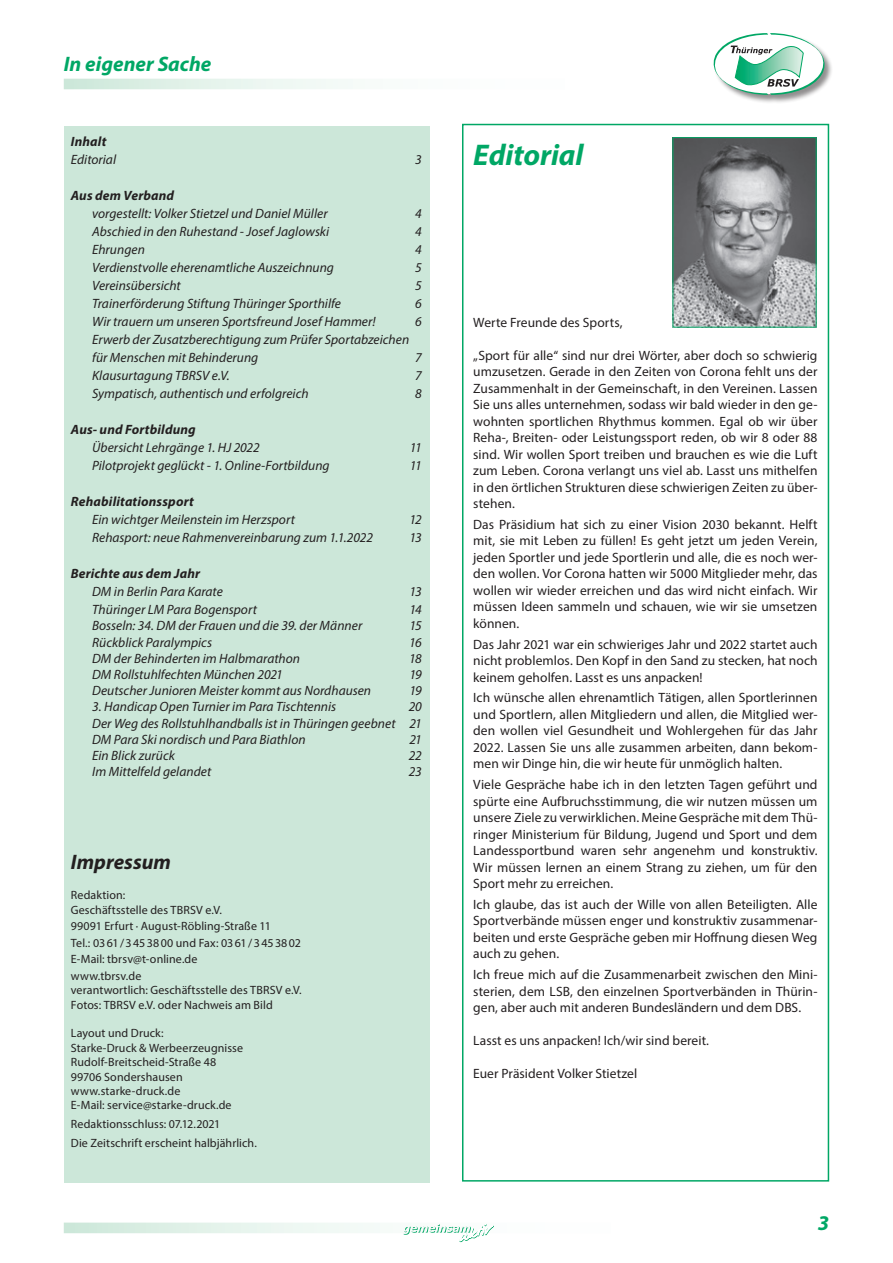
<style>
.page{position:relative;width:893px;height:1263px;background:#fff}
.page>*{position:absolute;margin:0;border:0;box-sizing:border-box;transform-origin:0 0}
.t1{font:italic 700 30px "Myriad Pro";letter-spacing:-.005em;color:#00a765}
.t2{font:italic 700 21px "Myriad Pro";color:#00a765}
.t3{font:italic 700 21px "Myriad Pro";color:#231f20}
.t4{font:13.5px/16.5px "Myriad Pro";letter-spacing:.005em;color:#231f20;text-align:justify}
.t5{font:italic 13.5px/16.2px "Myriad Pro";letter-spacing:.005em;color:#231f20}
.t6{font:italic 700 13.5px "Myriad Pro";letter-spacing:.01em;color:#231f20}
.t7{font:12px/14.4px "Myriad Pro";letter-spacing:.01em;color:#231f20}
</style>
<div class="page">
<svg style="left:67px;top:82px;width:286px;height:4px"></svg>
<div style="left:64px;top:79px;width:634px;height:10px;border:2px solid #fff"></div>
<svg style="left:67px;top:1225px;width:313px;height:5px"></svg>
<div style="left:64px;top:1222px;width:693px;height:11px;border:2px solid #fff"></div>
<svg style="left:403px;top:1223px;width:91px;height:20px"></svg>
<div style="left:713px;top:33px;width:120px;height:71px;background:#231f20;opacity:.5"></div>
<svg style="left:713px;top:33px;width:112px;height:62px"></svg>
<div style="left:64px;top:126px;width:365px;height:1056px;background:#cce7d9"></div>
<img style="left:675px;top:139px;width:139px;height:186px">
<div style="left:673px;top:137px;width:143px;height:190px;border:1px solid #00a765"></div>
<div style="left:462px;top:124px;width:367px;height:1057px;border:2px solid #00a765"></div>
<h2 class="t2" style="left:64px;top:50px;width:149px">In eigener Sache</h2>
<p class="t6" style="left:71px;top:133px;width:37px">Inhalt</p>
<p class="t5" style="left:71px;top:151px;width:47px">Editorial</p>
<p class="t5" style="left:415px;top:151px;width:8px">3</p>
<p class="t6" style="left:71px;top:187px;width:105px">Aus dem Verband</p>
<p class="t5" style="left:92px;top:205px;width:237px">vorgestellt: Volker Stietzel und Daniel Müller</p>
<p class="t5" style="left:415px;top:205px;width:8px">4</p>
<p class="t5" style="left:92px;top:223px;width:239px">Abschied in den Ruhestand - Josef Jaglowski</p>
<p class="t5" style="left:415px;top:223px;width:8px">4</p>
<p class="t5" style="left:92px;top:241px;width:54px">Ehrungen</p>
<p class="t5" style="left:415px;top:241px;width:8px">4</p>
<p class="t5" style="left:92px;top:259px;width:243px">Verdienstvolle eherenamtliche Auszeichnung</p>
<p class="t5" style="left:415px;top:259px;width:8px">5</p>
<p class="t5" style="left:92px;top:277px;width:90px">Vereinsübersicht</p>
<p class="t5" style="left:415px;top:277px;width:8px">5</p>
<p class="t5" style="left:92px;top:295px;width:250px">Trainerförderung Stiftung Thüringer Sporthilfe</p>
<p class="t5" style="left:415px;top:295px;width:8px">6</p>
<p class="t5" style="left:92px;top:313px;width:285px">Wir trauern um unseren Sportsfreund Josef Hammer!</p>
<p class="t5" style="left:415px;top:313px;width:8px">6</p>
<p class="t5" style="left:92px;top:330px;width:319px;line-height:18px">Erwerb der Zusatzberechtigung zum Prüfer Sportabzeichen für Menschen mit Behinderung</p>
<p class="t5" style="left:415px;top:349px;width:8px">7</p>
<p class="t5" style="left:92px;top:367px;width:139px">Klausurtagung TBRSV e.V.</p>
<p class="t5" style="left:415px;top:367px;width:8px">7</p>
<p class="t5" style="left:92px;top:385px;width:218px">Sympatisch, authentisch und erfolgreich</p>
<p class="t5" style="left:415px;top:385px;width:8px">8</p>
<p class="t6" style="left:71px;top:421px;width:126px">Aus- und Fortbildung</p>
<p class="t5" style="left:92px;top:439px;width:169px">Übersicht Lehrgänge 1. HJ 2022</p>
<p class="t5" style="left:410px;top:439px;width:13px">11</p>
<p class="t5" style="left:92px;top:457px;width:239px">Pilotprojekt geglückt - 1. Online-Fortbildung</p>
<p class="t5" style="left:410px;top:457px;width:13px">11</p>
<p class="t6" style="left:71px;top:493px;width:124px">Rehabilitationssport</p>
<p class="t5" style="left:92px;top:511px;width:204px">Ein wichtger Meilenstein im Herzsport</p>
<p class="t5" style="left:410px;top:511px;width:14px">12</p>
<p class="t5" style="left:92px;top:529px;width:282px">Rehasport: neue Rahmenvereinbarung zum 1.1.2022</p>
<p class="t5" style="left:410px;top:529px;width:14px">13</p>
<p class="t6" style="left:71px;top:565px;width:131px">Berichte aus dem Jahr</p>
<p class="t5" style="left:92px;top:583px;width:132px">DM in Berlin Para Karate</p>
<p class="t5" style="left:410px;top:583px;width:14px">13</p>
<p class="t5" style="left:92px;top:601px;width:166px">Thüringer LM Para Bogensport</p>
<p class="t5" style="left:409px;top:601px;width:14px">14</p>
<p class="t5" style="left:92px;top:617px;width:272px">Bosseln: 34. DM der Frauen und die 39. der Männer</p>
<p class="t5" style="left:409px;top:617px;width:14px">15</p>
<p class="t5" style="left:92px;top:634px;width:121px">Rückblick Paralympics</p>
<p class="t5" style="left:409px;top:634px;width:14px">16</p>
<p class="t5" style="left:92px;top:650px;width:209px">DM der Behinderten im Halbmarathon</p>
<p class="t5" style="left:409px;top:650px;width:14px">18</p>
<p class="t5" style="left:92px;top:666px;width:192px">DM Rollstuhlfechten München 2021</p>
<p class="t5" style="left:409px;top:666px;width:14px">19</p>
<p class="t5" style="left:92px;top:682px;width:280px">Deutscher Junioren Meister kommt aus Nordhausen</p>
<p class="t5" style="left:409px;top:682px;width:14px">19</p>
<p class="t5" style="left:92px;top:698px;width:246px">3. Handicap Open Turnier im Para Tischtennis</p>
<p class="t5" style="left:92px;top:698px;width:331px;text-align:justify;text-indent:317px">20<br>Der Weg des Rollstuhlhandballs ist in Thüringen geebnet 21<br>DM Para Ski nordisch und Para Biathlon</p>
<p class="t5" style="left:409px;top:731px;width:14px">21</p>
<p class="t5" style="left:92px;top:747px;width:84px">Ein Blick zurück</p>
<p class="t5" style="left:409px;top:747px;width:15px">22</p>
<p class="t5" style="left:92px;top:763px;width:121px">Im Mittelfeld gelandet</p>
<p class="t5" style="left:409px;top:763px;width:15px">23</p>
<h2 class="t3" style="left:71px;top:848px;width:102px">Impressum</h2>
<p class="t7" style="left:71px;top:888px;width:153px">Redaktion:<br>Geschäftsstelle des TBRSV e.V.</p>
<p class="t7" style="left:71px;top:918px;width:232px;line-height:16.5px">99091 Erfurt · August-Röbling-Straße 11<br>Tel.: 0361/3453800 und Fax: 0361/3453802<br>E-Mail: tbrsv@t-online.de<br>www.tbrsv.de</p>
<p class="t7" style="left:71px;top:983px;width:232px">verantwortlich: Geschäftsstelle des TBRSV e.V.<br>Fotos: TBRSV e.V. oder Nachweis am Bild</p>
<p class="t7" style="left:71px;top:1026px;width:174px">Layout und Druck:<br>Starke-Druck &amp; Werbeerzeugnisse<br>Rudolf-Breitscheid-Straße 48<br>99706 Sondershausen www.starke-druck.de<br>E-Mail: service@starke-druck.de</p>
<p class="t7" style="left:71px;top:1114px;width:188px;line-height:18.6px">Redaktionsschluss: 07.12.2021<br>Die Zeitschrift erscheint halbjährlich.</p>
<h1 class="t1" style="left:473px;top:135px;width:112px">Editorial</h1>
<p class="t4" style="left:473px;top:314px;width:151px">Werte Freunde des Sports,</p>
<p class="t4" style="left:473px;top:346px;width:346px">„Sport für alle“ sind nur drei Wörter, aber doch so schwierig umzusetzen. Gerade in den Zeiten von Corona fehlt uns der Zusammenhalt in der Gemeinschaft, in den Vereinen. Lassen Sie uns alles unternehmen, sodass wir bald wieder in den ge&shy;wohnten sportlichen Rhythmus kommen. Egal ob wir über Reha-, Breiten- oder Leistungssport reden, ob wir 8 oder 88 sind. Wir wollen Sport treiben und brauchen es wie die Luft zum Leben. Corona verlangt uns viel ab. Lasst uns mithelfen in den örtlichen Strukturen diese schwierigen Zeiten zu über&shy;stehen.</p>
<p class="t4" style="left:473px;top:516px;width:346px">Das Präsidium hat sich zu einer Vision 2030 bekannt. Helft mit, sie mit Leben zu füllen! Es geht jetzt um jeden Verein, jeden Sportler und jede Sportlerin und alle, die es noch wer&shy;den wollen. Vor Corona hatten wir 5000 Mitglieder mehr, das wollen wir wieder erreichen und das wird nicht einfach. Wir müssen Ideen sammeln und schauen, wie wir sie umsetzen können.</p>
<p class="t4" style="left:473px;top:635px;width:346px">Das Jahr 2021 war ein schwieriges Jahr und 2022 startet auch nicht problemlos. Den Kopf in den Sand zu stecken, hat noch keinem geholfen. Lasst es uns anpacken!</p>
<p class="t4" style="left:473px;top:689px;width:346px">Ich wünsche allen ehrenamtlich Tätigen, allen Sportlerinnen und Sportlern, allen Mitgliedern und allen, die Mitglied wer&shy;den wollen viel Gesundheit und Wohlergehen für das Jahr 2022. Lassen Sie uns alle zusammen arbeiten, dann bekom&shy;men wir Dinge hin, die wir heute für unmöglich halten.</p>
<p class="t4" style="left:473px;top:776px;width:346px">Viele Gespräche habe ich in den letzten Tagen geführt und spürte eine Aufbruchsstimmung, die wir nutzen müssen um unsere Ziele zu verwirklichen. Meine Gespräche mit dem Thü&shy;ringer Ministerium für Bildung, Jugend und Sport und dem Landessportbund waren sehr angenehm und konstruktiv.<br>Wir müssen lernen an einem Strang zu ziehen, um für den Sport mehr zu erreichen.</p>
<p class="t4" style="left:473px;top:896px;width:346px">Ich glaube, das ist auch der Wille von allen Beteiligten. Alle Sportverbände müssen enger und konstruktiv zusammenar&shy;beiten und erste Gespräche geben mir Hoffnung diesen Weg auch zu gehen.</p>
<p class="t4" style="left:473px;top:966px;width:346px">Ich freue mich auf die Zusammenarbeit zwischen den Mini&shy;sterien, dem LSB, den einzelnen Sportverbänden in Thürin&shy;gen, aber auch mit anderen Bundesländern und dem DBS.</p>
<p class="t4" style="left:473px;top:1032px;width:237px">Lasst es uns anpacken! Ich/wir sind bereit.</p>
<p class="t4" style="left:473px;top:1065px;width:166px">Euer Präsident Volker Stietzel</p>
<h2 class="t2" style="left:818px;top:1209px;width:13px">3</h2>
</div>
